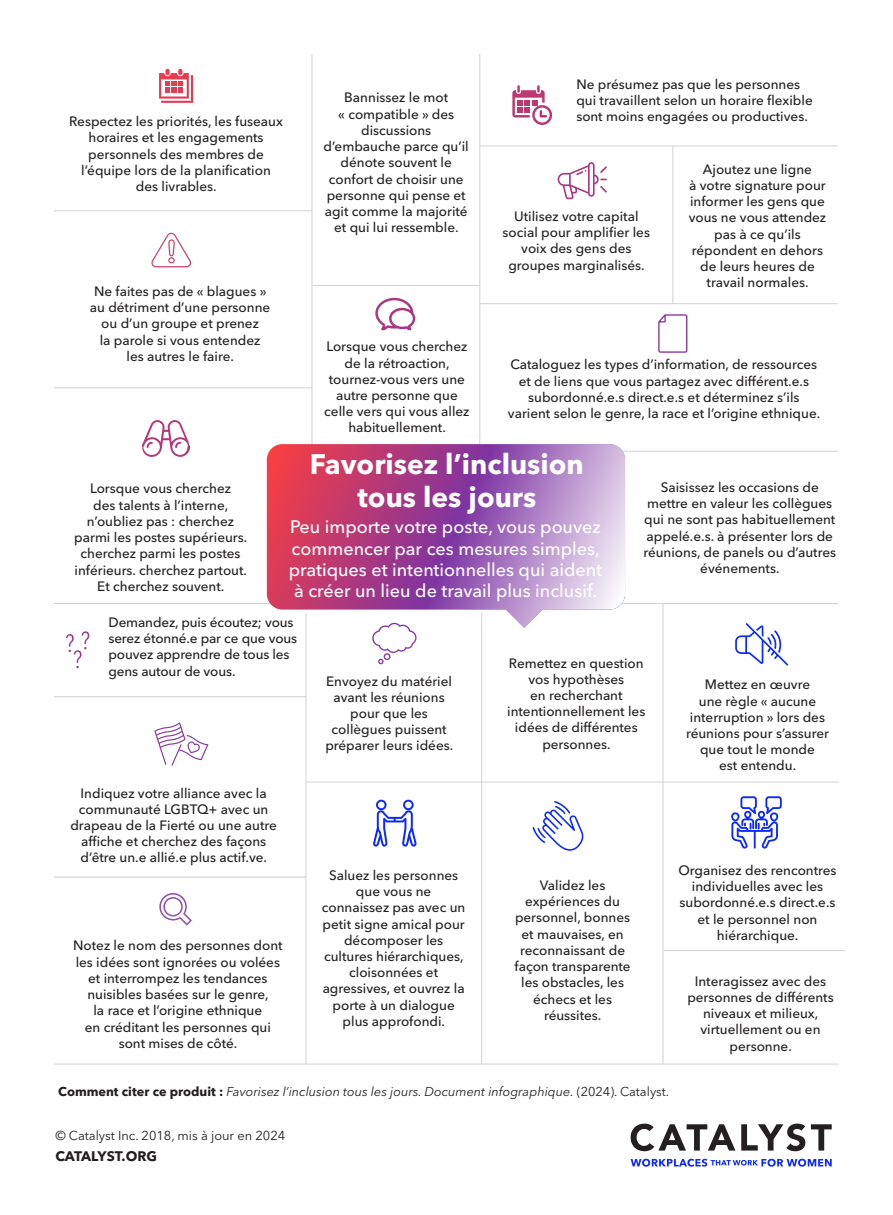
<style>
.page{position:relative;width:893px;height:1215px;background:#fff}
.page>*{position:absolute;margin:0;border:0;box-sizing:border-box;transform-origin:0 0}
.t1{font:700 28.05px/33px "Avenir Next LT Pro";color:#fff;text-align:center}
.t2{font:500 18px/21px "Avenir Next LT Pro";color:#fff}
.t3{font:700 13.8px "Avenir Next LT Pro";letter-spacing:-.01em;color:#231f20}
.t4{font:500 13.5px/16.2px "Avenir Next LT Pro";color:#231f20;text-align:center}
.t5{font:12.9px "Avenir Next LT Pro";color:#231f20}
.t6{font:italic 12.75px "Avenir Next LT Pro";color:#231f20}
.s1{font-weight:700;font-style:normal}
.s2{font-style:normal}
</style>
<div class="page">
<hr style="left:480px;top:451px;width:358px;height:1px;background:#d0d2d3">
<hr style="left:306px;top:781px;width:533px;height:1px;background:#d0d2d3">
<hr style="left:306px;top:1063px;width:176px;height:1px;background:#d0d2d3">
<hr style="left:663px;top:949px;width:182px;height:1px;background:#d0d2d3">
<hr style="left:482px;top:1063px;width:357px;height:1px;background:#d0d2d3">
<hr style="left:54px;top:603px;width:784px;height:1px;background:#d0d2d3">
<hr style="left:312px;top:54px;width:1px;height:397px;background:#d0d2d3">
<hr style="left:479px;top:54px;width:1px;height:420px;background:#d0d2d3">
<hr style="left:481px;top:613px;width:1px;height:450px;background:#d0d2d3">
<hr style="left:306px;top:613px;width:1px;height:450px;background:#d0d2d3">
<hr style="left:663px;top:603px;width:1px;height:460px;background:#d0d2d3">
<hr style="left:672px;top:146px;width:1px;height:157px;background:#d0d2d3">
<hr style="left:480px;top:145px;width:358px;height:1px;background:#d0d2d3">
<hr style="left:480px;top:303px;width:358px;height:1px;background:#d0d2d3">
<hr style="left:313px;top:285px;width:167px;height:1px;background:#d0d2d3">
<hr style="left:54px;top:210px;width:258px;height:1px;background:#d0d2d3">
<hr style="left:54px;top:387px;width:258px;height:1px;background:#d0d2d3">
<hr style="left:54px;top:696px;width:252px;height:1px;background:#d0d2d3">
<hr style="left:54px;top:876px;width:252px;height:1px;background:#d0d2d3">
<hr style="left:54px;top:1063px;width:252px;height:1px;background:#d0d2d3">
<svg style="left:267px;top:444px;width:358px;height:184px;background:#bb6ea7"></svg>
<svg style="left:375px;top:298px;width:40px;height:32px"></svg>
<svg style="left:142px;top:420px;width:48px;height:37px"></svg>
<svg style="left:512px;top:85px;width:40px;height:40px"></svg>
<svg style="left:159px;top:69px;width:34px;height:34px"></svg>
<svg style="left:66px;top:631px;width:23px;height:37px"></svg>
<svg style="left:159px;top:893px;width:33px;height:32px"></svg>
<svg style="left:558px;top:162px;width:49px;height:37px"></svg>
<svg style="left:735px;top:623px;width:53px;height:42px"></svg>
<svg style="left:731px;top:796px;width:51px;height:52px"></svg>
<svg style="left:373px;top:799px;width:44px;height:47px"></svg>
<svg style="left:372px;top:622px;width:45px;height:42px"></svg>
<svg style="left:658px;top:314px;width:29px;height:38px"></svg>
<svg style="left:154px;top:722px;width:54px;height:43px"></svg>
<svg style="left:533px;top:801px;width:51px;height:49px"></svg>
<svg style="left:151px;top:233px;width:40px;height:34px"></svg>
<svg style="left:631px;top:1123px;width:104px;height:27px"></svg>
<svg style="left:741px;top:1123px;width:64px;height:27px"></svg>
<svg style="left:811px;top:1124px;width:21px;height:26px"></svg>
<svg style="left:631px;top:1158px;width:201px;height:8px"></svg>
<p class="t4" style="left:69px;top:113px;width:215px">Respectez les priorités, les fuseaux horaires et les engagements personnels des membres de l’équipe lors de la planification des livrables.</p>
<p class="t4" style="left:90px;top:283px;width:182px">Ne faites pas de « blagues » au détriment d’une personne ou d’un groupe et prenez<br>la parole si vous entendez les autres le faire.</p>
<p class="t4" style="left:324px;top:90px;width:147px">Bannissez le mot<br>« compatible » des discussions d’embauche parce qu’il dénote souvent le confort de choisir une personne qui pense et agit comme la majorité et qui lui ressemble.</p>
<p class="t4" style="left:324px;top:338px;width:147px">Lorsque vous cherchez de la rétroaction, tournez-vous vers une autre personne que celle vers qui vous allez habituellement.</p>
<p class="t4" style="left:576px;top:76px;width:238px;text-align:left">Ne présumez pas que les personnes qui travaillent selon un horaire flexible sont moins engagées ou productives.</p>
<p class="t4" style="left:503px;top:208px;width:149px">Utilisez votre capital social pour amplifier les voix des gens des groupes marginalisés.</p>
<p class="t4" style="left:689px;top:161px;width:139px">Ajoutez une ligne<br>à votre signature pour informer les gens que vous ne vous attendez pas à ce qu’ils répondent en dehors de leurs heures de travail normales.</p>
<p class="t4" style="left:508px;top:356px;width:314px">Cataloguez les types d’information, de ressources et de liens que vous partagez avec différent.e.s subordonné.e.s direct.e.s et déterminez s’ils varient selon le genre, la race et l’origine ethnique.</p>
<p class="t4" style="left:74px;top:480px;width:175px">Lorsque vous cherchez<br>des talents à l’interne, n’oubliez pas : cherchez parmi les postes supérieurs. cherchez parmi les postes inférieurs. cherchez partout.<br>Et cherchez souvent.</p>
<h1 class="t1" style="left:310px;top:447px;width:275px">Favorisez l’inclusion tous les jours</h1>
<h2 class="t2" style="left:289px;top:516px;width:315px">Peu importe votre poste, vous pouvez commencer par ces mesures simples, pratiques et intentionnelles qui aident à créer un lieu de travail plus inclusif.</h2>
<p class="t4" style="left:643px;top:479px;width:194px">Saisissez les occasions de mettre en valeur les collègues qui ne sont pas habituellement appelé.e.s. à présenter lors de réunions, de panels ou d’autres événements.</p>
<p class="t4" style="left:109px;top:614px;width:190px;text-align:left">Demandez, puis écoutez; vous serez étonné.e par ce que vous pouvez apprendre de tous les gens autour de vous.</p>
<p class="t4" style="left:70px;top:784px;width:208px">Indiquez votre alliance avec la communauté LGBTQ+ avec un drapeau de la Fierté ou une autre affiche et cherchez des façons d’être un.e allié.e plus actif.ve.</p>
<p class="t4" style="left:73px;top:937px;width:211px">Notez le nom des personnes dont les idées sont ignorées ou volées et interrompez les tendances nuisibles basées sur le genre,<br>la race et l’origine ethnique<br>en créditant les personnes qui sont mises de côté.</p>
<p class="t4" style="left:325px;top:672px;width:129px">Envoyez du matériel avant les réunions pour que les collègues puissent préparer leurs idées.</p>
<p class="t4" style="left:322px;top:866px;width:145px">Saluez les personnes que vous ne connaissez pas avec un petit signe amical pour décomposer les cultures hiérarchiques, cloisonnées et agressives, et ouvrez la porte à un dialogue plus approfondi.</p>
<p class="t4" style="left:507px;top:654px;width:139px">Remettez en question vos hypothèses<br>en recherchant intentionnellement les idées de différentes personnes.</p>
<p class="t4" style="left:686px;top:676px;width:144px">Mettez en œuvre<br>une règle « aucune interruption » lors des réunions pour s’assurer que tout le monde<br>est entendu.</p>
<p class="t4" style="left:514px;top:877px;width:118px">Validez les expériences du personnel, bonnes et mauvaises, en reconnaissant de façon transparente les obstacles, les échecs et les réussites.</p>
<p class="t4" style="left:678px;top:862px;width:160px">Organisez des rencontres individuelles avec les subordonné.e.s direct.e.s et le personnel non hiérarchique.</p>
<p class="t4" style="left:687px;top:972px;width:148px">Interagissez avec des personnes de différents niveaux et milieux, virtuellement ou en personne.</p>
<p class="t6" style="left:58px;top:1083px;width:612px"><span class="s1">Comment citer ce produit :</span> Favorisez l’inclusion tous les jours. Document infographique. <span class="s2">(2024). Catalyst.</span></p>
<p class="t5" style="left:55px;top:1127px;width:231px">© Catalyst Inc. 2018, mis à jour en 2024</p>
<p class="t3" style="left:55px;top:1147px;width:103px">CATALYST.ORG</p>
</div>
